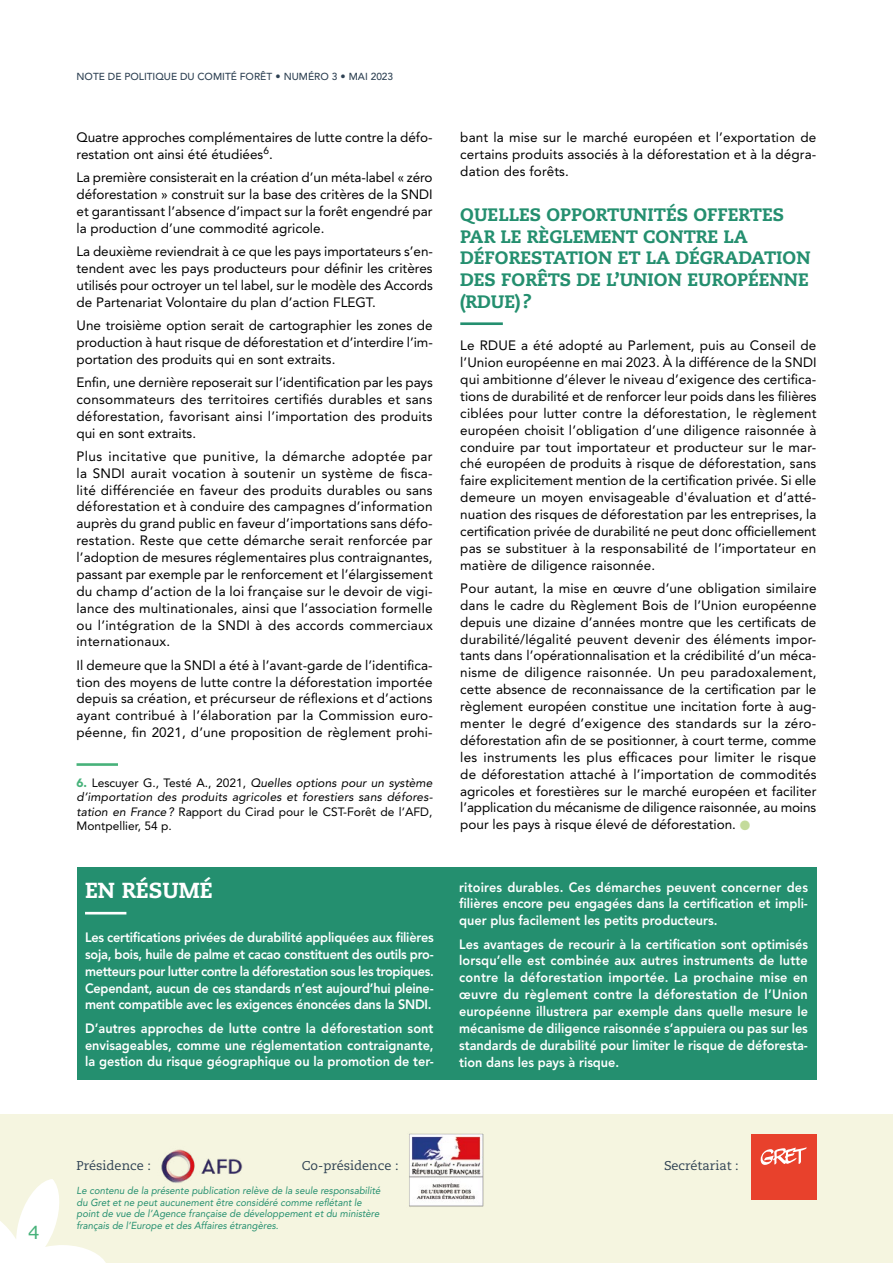
<style>
.page{position:relative;width:893px;height:1263px;background:#fff}
.page>*{position:absolute;margin:0;border:0;box-sizing:border-box;transform-origin:0 0}
.t1{font:800 21.75px "Caecilia LT Std";color:#fff}
.t2{font:800 18px/21.8px "Caecilia LT Std";color:#248f6f}
.t3{font:18px "Verdana";color:#47b27a}
.t4{font:13.5px/16.8px "Avenir LT Std";color:#000;text-align:justify}
.t5{font:800 13.5px/16.8px "Avenir LT Std";color:#fff;text-align:justify;scale:.94 1}
.t6{font:12.75px "Caecilia LT Std";color:#2e4153}
.t7{font:italic 12px/14.2px "Avenir LT Std";letter-spacing:.015em;color:#000;text-align:justify}
.t8{font:italic 10.2px/11.7px "Avenir LT Std";color:#248f6f;scale:.95 1}
.t9{font:500 10.2px "Avenir LT Std";color:#2e4153}
.s1{font-weight:900;font-style:normal;color:#47b27a}
.s2{font-style:normal}
.s3{color:#c4db9b}
</style>
<div class="page">
<div style="left:0;top:1114px;width:893px;height:149px;background:#f5f5e0"></div>
<img style="left:161px;top:1149px;width:82px;height:34px">
<img style="left:409px;top:1133px;width:75px;height:74px">
<div style="left:750px;top:1134px;width:66px;height:65px;background:#e8412c"></div>
<svg style="left:760px;top:1147px;width:47px;height:18px"></svg>
<svg style="left:0;top:1179px;width:106px;height:84px"></svg>
<hr style="left:460px;top:322px;width:43px;height:3px;background:#248f6f">
<div style="left:77px;top:867px;width:739px;height:213px;background:#248f6f"></div>
<hr style="left:85px;top:912px;width:41px;height:2px;background:#fff">
<hr style="left:77px;top:763px;width:41px;height:3px;background:#47b27a">
<h2 class="t3" style="left:28px;top:1220px;width:13px">4</h2>
<p class="t9" style="left:77px;top:70px;width:318px">NOTE DE POLITIQUE DU COMITÉ FORÊT • NUMÉRO 3 • MAI 2023</p>
<p class="t4" style="left:77px;top:129px;width:358px">Quatre approches complémentaires de lutte contre la défo&shy;restation ont ainsi été étudiées<sup>6</sup>.</p>
<p class="t4" style="left:77px;top:169px;width:358px">La première consisterait en la création d’un méta-label « zéro déforestation » construit sur la base des critères de la SNDI et garantissant l’absence d’impact sur la forêt engendré par la production d’une commodité agricole.</p>
<p class="t4" style="left:77px;top:243px;width:358px">La deuxième reviendrait à ce que les pays importateurs s’en&shy;tendent avec les pays producteurs pour définir les critères utilisés pour octroyer un tel label, sur le modèle des Accords de Partenariat Volontaire du plan d’action FLEGT.</p>
<p class="t4" style="left:77px;top:317px;width:358px">Une troisième option serait de cartographier les zones de production à haut risque de déforestation et d’interdire l’im&shy;portation des produits qui en sont extraits.</p>
<p class="t4" style="left:77px;top:374px;width:358px">Enfin, une dernière reposerait sur l’identification par les pays consommateurs des territoires certifiés durables et sans déforestation, favorisant ainsi l’importation des produits qui en sont extraits.</p>
<p class="t4" style="left:77px;top:448px;width:358px">Plus incitative que punitive, la démarche adoptée par la SNDI aurait vocation à soutenir un système de fisca&shy;lité différenciée en faveur des produits durables ou sans déforestation et à conduire des campagnes d’information auprès du grand public en faveur d’importations sans défo&shy;restation. Reste que cette démarche serait renforcée par l’adoption de mesures réglementaires plus contraignantes, passant par exemple par le renforcement et l’élargissement du champ d’action de la loi française sur le devoir de vigi&shy;lance des multinationales, ainsi que l’association formelle ou l’intégration de la SNDI à des accords commerciaux internationaux.</p>
<p class="t4" style="left:77px;top:657px;width:358px">Il demeure que la SNDI a été à l’avant-garde de l’identifica&shy;tion des moyens de lutte contre la déforestation importée depuis sa création, et précurseur de réflexions et d’actions ayant contribué à l’élaboration par la Commission euro&shy;péenne, fin 2021, d’une proposition de règlement prohi-</p>
<p class="t7" style="left:77px;top:776px;width:358px"><span class="s1">6.</span> <span class="s2">Lescuyer G., Testé A., 2021,</span> Quelles options pour un système d’importation des produits agricoles et forestiers sans défores&shy;tation en France? <span class="s2">Rapport du Cirad pour le CST-Forêt de l’AFD, Montpellier, 54 p.</span></p>
<h1 class="t1" style="left:85px;top:877px;width:129px">EN RÉSUMÉ</h1>
<p class="t5" style="left:85px;top:929px;width:372px">Les certifications privées de durabilité appliquées aux filières soja, bois, huile de palme et cacao constituent des outils pro&shy;metteurs pour lutter contre la déforestation sous les tropiques.<br>Cependant, aucun de ces standards n’est aujourd’hui pleine&shy;ment compatible avec les exigences énoncées dans la SNDI.</p>
<p class="t5" style="left:85px;top:1020px;width:372px">D’autres approches de lutte contre la déforestation sont envisageables, comme une réglementation contraignante, la gestion du risque géographique ou la promotion de ter-</p>
<p class="t4" style="left:460px;top:129px;width:358px">bant la mise sur le marché européen et l’exportation de certains produits associés à la déforestation et à la dégra&shy;dation des forêts.</p>
<h2 class="t2" style="left:460px;top:204px;width:352px">QUELLES OPPORTUNITÉS OFFERTES<br>PAR LE RÈGLEMENT CONTRE LA<br>DÉFORESTATION ET LA DÉGRADATION<br>DES FORÊTS DE L’UNION EUROPÉENNE (RDUE) ?</h2>
<p class="t4" style="left:460px;top:337px;width:358px">Le RDUE a été adopté au Parlement, puis au Conseil de l’Union européenne en mai 2023. À la différence de la SNDI qui ambitionne d’élever le niveau d’exigence des certifica&shy;tions de durabilité et de renforcer leur poids dans les filières ciblées pour lutter contre la déforestation, le règlement européen choisit l’obligation d’une diligence raisonnée à conduire par tout importateur et producteur sur le mar&shy;ché européen de produits à risque de déforestation, sans faire explicitement mention de la certification privée. Si elle demeure un moyen envisageable d'évaluation et d’atté&shy;nuation des risques de déforestation par les entreprises, la certification privée de durabilité ne peut donc officiellement pas se substituer à la responsabilité de l’importateur en matière de diligence raisonnée.</p>
<p class="t4" style="left:460px;top:580px;width:358px">Pour autant, la mise en œuvre d’une obligation similaire dans le cadre du Règlement Bois de l’Union européenne depuis une dizaine d’années montre que les certificats de durabilité/légalité peuvent devenir des éléments impor&shy;tants dans l’opérationnalisation et la crédibilité d’un méca&shy;nisme de diligence raisonnée. Un peu paradoxalement, cette absence de reconnaissance de la certification par le règlement européen constitue une incitation forte à aug&shy;menter le degré d’exigence des standards sur la zéro&shy;déforestation afin de se positionner, à court terme, comme les instruments les plus efficaces pour limiter le risque de déforestation attaché à l’importation de commodités agricoles et forestières sur le marché européen et faciliter l’application du mécanisme de diligence raisonnée, au moins pour les pays à risque élevé de déforestation. <span class="s3">●</span></p>
<p class="t5" style="left:459px;top:878px;width:373px">ritoires durables. Ces démarches peuvent concerner des filières encore peu engagées dans la certification et impli&shy;quer plus facilement les petits producteurs.</p>
<p class="t5" style="left:459px;top:935px;width:372px">Les avantages de recourir à la certification sont optimisés lorsqu’elle est combinée aux autres instruments de lutte contre la déforestation importée. La prochaine mise en œuvre du règlement contre la déforestation de l’Union européenne illustrera par exemple dans quelle mesure le mécanisme de diligence raisonnée s’appuiera ou pas sur les standards de durabilité pour limiter le risque de déforesta&shy;tion dans les pays à risque.</p>
<p class="t6" style="left:77px;top:1158px;width:76px">Présidence :</p>
<p class="t6" style="left:302px;top:1158px;width:98px">Co-présidence :</p>
<p class="t6" style="left:664px;top:1158px;width:76px">Secrétariat :</p>
<p class="t8" style="left:77px;top:1185px;width:322px">Le contenu de la présente publication relève de la seule responsabilité du Gret et ne peut aucunement être considéré comme reflétant le point de vue de l’Agence française de développement et du ministère français de l’Europe et des Affaires étrangères.</p>
</div>
